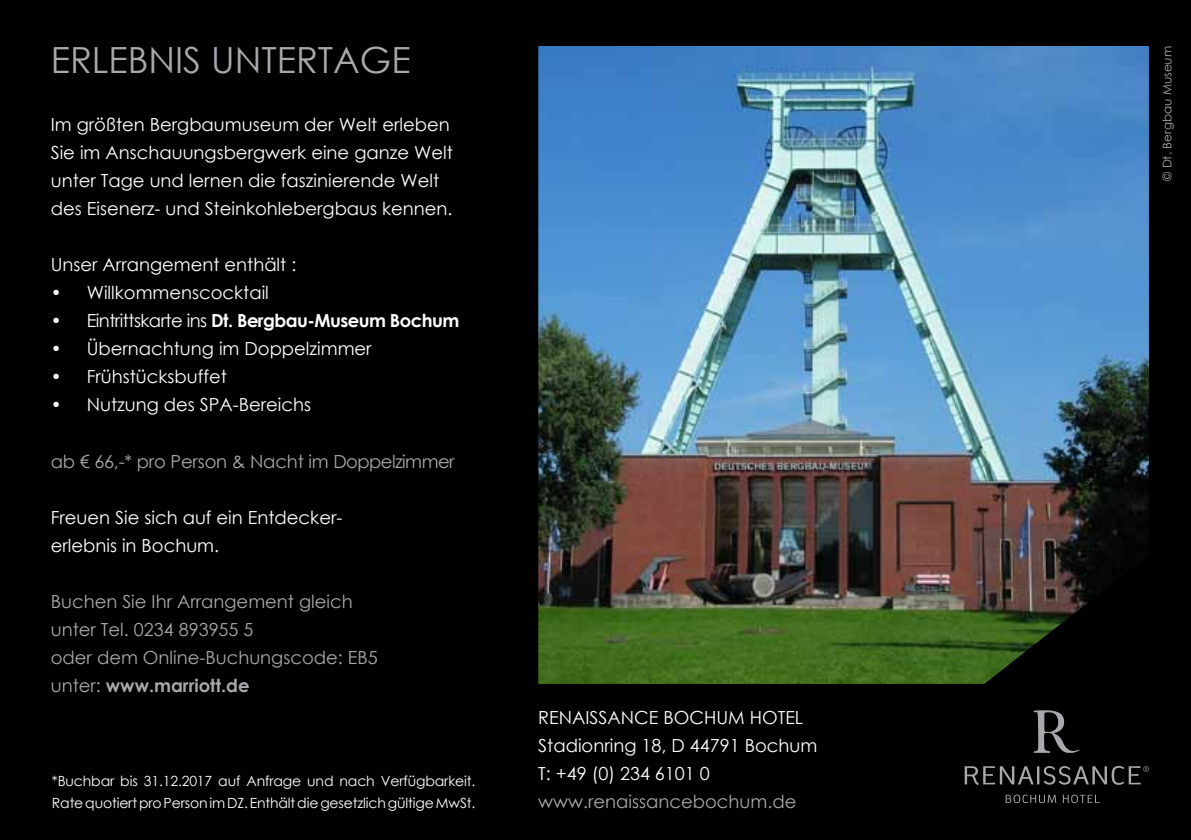
<style>
.page{position:relative;width:1191px;height:840px;background:#fff}
.page>*{position:absolute;margin:0;border:0;box-sizing:border-box;transform-origin:0 0}
.t1{font:36px "Century Gothic";color:#a7a9ac}
.t2{font:18px/28px "Century Gothic";color:#fff}
.t3{font:18px/28px "Century Gothic";color:#a7a9ac}
.t4{font:700 18px "Century Gothic";letter-spacing:-.03em;color:#fff}
.t5{font:14px/22px "Century Gothic";letter-spacing:-.01em;color:#fff}
.t6{font:12px "Century Gothic";color:#a7a9ac}
.s1{font-weight:400}
.s2{font-weight:700}
</style>
<div class="page">
<div style="left:0;top:0;width:1191px;height:839px;background:#000"></div>
<svg style="left:964px;top:766px;width:185px;height:18px"></svg>
<svg style="left:1033px;top:710px;width:46px;height:42px"></svg>
<svg style="left:1005px;top:794px;width:51px;height:8px"></svg>
<svg style="left:1062px;top:794px;width:34px;height:8px"></svg>
<img style="left:538px;top:46px;width:611px;height:637px">
<h1 class="t1" style="left:51px;top:35px;width:361px">Erlebnis U ntertage</h1>
<p class="t2" style="left:51px;top:110px;width:403px">Im größten Bergbaumuseum der Welt erleben Sie im Anschauungsbergwerk eine ganze Welt unter Tage und lernen die faszinierende Welt des Eisenerz- und Steinkohlebergbaus kennen.</p>
<p class="t2" style="left:51px;top:250px;width:247px">U nser Arrangement enthält :</p>
<p class="t2" style="left:51px;top:278px;width:220px">• Willkommenscocktail</p>
<p class="t4" style="left:51px;top:307px;width:410px"><span class="s1">• Eintrittskarte ins</span> Dt. Bergbau-Museum Bochum</p>
<p class="t2" style="left:51px;top:334px;width:322px">• Übernachtung im Doppelzimmer</p>
<p class="t2" style="left:51px;top:362px;width:178px">• Frühstücksbuffet</p>
<p class="t2" style="left:51px;top:390px;width:262px">• N utzung des SPA-Bereichs</p>
<p class="t3" style="left:51px;top:446px;width:405px">ab € 66,-* pro Person &amp; N acht im Doppelzimmer</p>
<p class="t2" style="left:51px;top:502px;width:293px">Freuen Sie sich auf ein Entdecker&shy;erlebnis in Bochum.</p>
<p class="t3" style="left:51px;top:586px;width:328px">Buchen Sie Ihr Arrangement gleich unter Tel. 0234 893955 5<br>oder dem Online-Buchungscode: EB5 unter: <span class="s2">www.marriott.de</span></p>
<p class="t5" style="left:52px;top:769px;width:425px">*Buchbar bis 31.12.2017 auf Anfrage und nach Verfügbarkeit.<br>Rate quotiert pro Person im DZ. Enthält die gesetzlich gültige MwSt.</p>
<p class="t2" style="left:538px;top:702px;width:96px">RENAISSANCE</p>
<p class="t2" style="left:663px;top:702px;width:15px">BOCHUM</p>
<p class="t2" style="left:749px;top:702px;width:12px">HOTE</p>
<p class="t2" style="left:538px;top:702px;width:280px;text-indent:257px">L<br>Stadionring 18, D 44791 Bochum<br>T: +49 (0) 234 6101 0</p>
<p class="t3" style="left:538px;top:786px;width:259px">www.renaissancebochum.de</p>
<p class="t6" style="left:1158px;top:181px;width:136px;rotate:-90deg">© Dt. Bergbau Museum</p>
</div>
